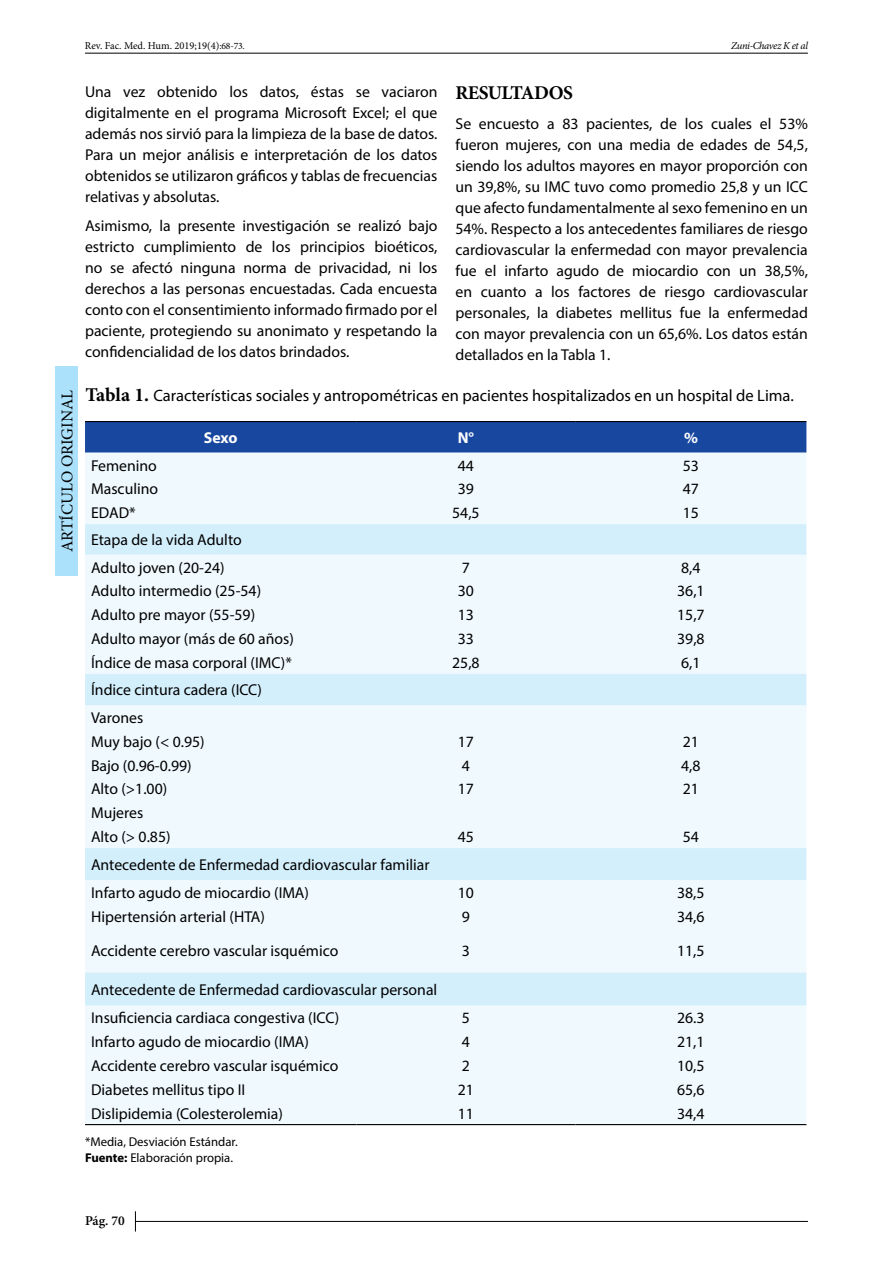
<style>
.page{position:relative;width:893px;height:1263px;background:#fff}
.page>*{position:absolute;margin:0;border:0;box-sizing:border-box;transform-origin:0 0}
.t1{font:700 19.5px "Minion Pro";letter-spacing:-.025em;color:#000}
.t2{font:16.5px "Myriad Pro";color:#000}
.t3{font:16.5px "Minion Pro";letter-spacing:-.005em;color:#000}
.t4{font:15.75px/21px "Myriad Pro";color:#000}
.t5{font:700 15.75px "Myriad Pro";color:#fff}
.t6{font:600 13.5px "Minion Pro";color:#000}
.t7{font:12.75px/15.3px "Myriad Pro";color:#000}
.t8{font:10.5px "Minion Pro";color:#000}
.t9{font:italic 10.5px "Minion Pro";letter-spacing:-.04em;color:#000}
.s1{font-size:9.75px}
.s2{font-family:"Minion Pro";font-weight:700;font-size:19.5px}
.s3{font-weight:700}
</style>
<div class="page">
<div style="left:55px;top:366px;width:23px;height:209px;background:#abe1fa"></div>
<hr style="left:85px;top:53px;width:723px;height:1px;background:#000">
<svg style="left:135px;top:1211px;width:1px;height:20px"></svg>
<hr style="left:135px;top:1221px;width:673px;height:1px;background:#000">
<div style="left:85px;top:422px;width:721px;height:31px;background:#17479e"></div>
<div style="left:85px;top:453px;width:721px;height:671px;background:#f0f9fe"></div>
<svg style="left:85px;top:524px;width:721px;height:481px;fill:#f0f9fe"></svg>
<hr style="left:85px;top:421px;width:271px;height:1px;background:#000">
<hr style="left:356px;top:421px;width:219px;height:1px;background:#000">
<hr style="left:575px;top:421px;width:231px;height:1px;background:#000">
<hr style="left:85px;top:1124px;width:271px;height:1px;background:#000">
<hr style="left:356px;top:1124px;width:219px;height:1px;background:#000">
<hr style="left:575px;top:1124px;width:231px;height:1px;background:#000">
<p class="t8" style="left:85px;top:39px;width:161px">Rev. Fac. Med. Hum. 2019;19(4)<span class="s1">:68-73.</span></p>
<p class="t9" style="left:731px;top:38px;width:78px">Zuni-Chavez K et al</p>
<p class="t3" style="left:56px;top:552px;width:163px;rotate:-90deg">ARTÍCULO ORIGINAL</p>
<p class="t4" style="left:85px;top:81px;width:354px;text-align:justify">Una vez obtenido los datos, éstas se vaciaron digitalmente en el programa Microsoft Excel; el que además nos sirvió para la limpieza de la base de datos.<br>Para un mejor análisis e interpretación de los datos obtenidos se utilizaron gráficos y tablas de frecuencias relativas y absolutas.</p>
<p class="t4" style="left:85px;top:215px;width:354px;text-align:justify">Asimismo, la presente investigación se realizó bajo estricto cumplimiento de los principios bioéticos, no se afectó ninguna norma de privacidad, ni los derechos a las personas encuestadas. Cada encuesta conto con el consentimiento informado firmado por el paciente, protegiendo su anonimato y respetando la confidencialidad de los datos brindados.</p>
<p class="t1" style="left:455px;top:79px;width:119px">RESULTADOS</p>
<p class="t4" style="left:455px;top:113px;width:354px;text-align:justify">Se encuesto a 83 pacientes, de los cuales el 53% fueron mujeres, con una media de edades de 54,5, siendo los adultos mayores en mayor proporción con un 39,8%, su IMC tuvo como promedio 25,8 y un ICC que afecto fundamentalmente al sexo femenino en un 54%. Respecto a los antecedentes familiares de riesgo cardiovascular la enfermedad con mayor prevalencia fue el infarto agudo de miocardio con un 38,5%, en cuanto a los factores de riesgo cardiovascular personales, la diabetes mellitus fue la enfermedad con mayor prevalencia con un 65,6%. Los datos están detallados en la Tabla 1.</p>
<p class="t2" style="left:86px;top:385px;width:710px"><span class="s2">Tabla 1.</span> Características sociales y antropométricas en pacientes hospitalizados en un hospital de Lima.</p>
<p class="t5" style="left:204px;top:427px;width:35px">Sexo</p>
<p class="t5" style="left:458px;top:427px;width:18px">N°</p>
<p class="t5" style="left:684px;top:427px;width:15px">%</p>
<p class="t4" style="left:91px;top:454px;width:67px">Femenino</p>
<p class="t4" style="left:458px;top:454px;width:18px">44</p>
<p class="t4" style="left:683px;top:454px;width:18px">53</p>
<p class="t4" style="left:91px;top:478px;width:69px">Masculino</p>
<p class="t4" style="left:458px;top:478px;width:18px">39</p>
<p class="t4" style="left:683px;top:478px;width:18px">47</p>
<p class="t4" style="left:91px;top:502px;width:46px">EDAD*</p>
<p class="t4" style="left:452px;top:502px;width:29px">54,5</p>
<p class="t4" style="left:683px;top:502px;width:18px">15</p>
<p class="t4" style="left:91px;top:526px;width:152px;line-height:27.2px">Etapa de la vida Adulto<br>Adulto joven (20-24)</p>
<p class="t4" style="left:462px;top:556px;width:10px">7</p>
<p class="t4" style="left:681px;top:556px;width:21px">8,4</p>
<p class="t4" style="left:91px;top:580px;width:172px">Adulto intermedio (25-54)</p>
<p class="t4" style="left:458px;top:580px;width:18px">30</p>
<p class="t4" style="left:677px;top:580px;width:29px">36,1</p>
<p class="t4" style="left:91px;top:604px;width:166px">Adulto pre mayor (55-59)</p>
<p class="t4" style="left:458px;top:604px;width:18px">13</p>
<p class="t4" style="left:677px;top:604px;width:29px">15,7</p>
<p class="t4" style="left:91px;top:628px;width:204px">Adulto mayor (más de 60 años)</p>
<p class="t4" style="left:458px;top:628px;width:18px">33</p>
<p class="t4" style="left:677px;top:628px;width:29px">39,8</p>
<p class="t4" style="left:91px;top:652px;width:202px">Índice de masa corporal (IMC)*</p>
<p class="t4" style="left:452px;top:652px;width:29px">25,8</p>
<p class="t4" style="left:681px;top:652px;width:21px">6,1</p>
<p class="t4" style="left:91px;top:676px;width:173px;line-height:27.6px">Índice cintura cadera (ICC)<br>Varones</p>
<p class="t4" style="left:91px;top:731px;width:115px">Muy bajo (&lt; 0.95)</p>
<p class="t4" style="left:458px;top:731px;width:18px">17</p>
<p class="t4" style="left:683px;top:731px;width:18px">21</p>
<p class="t4" style="left:91px;top:755px;width:102px">Bajo (0.96-0.99)</p>
<p class="t4" style="left:462px;top:755px;width:10px">4</p>
<p class="t4" style="left:681px;top:755px;width:21px">4,8</p>
<p class="t4" style="left:91px;top:778px;width:78px">Alto (&gt;1.00)</p>
<p class="t4" style="left:458px;top:778px;width:18px">17</p>
<p class="t4" style="left:683px;top:778px;width:18px">21</p>
<p class="t4" style="left:91px;top:801px;width:81px;line-height:23.9px">Mujeres<br>Alto (&gt; 0.85)</p>
<p class="t4" style="left:458px;top:826px;width:18px">45</p>
<p class="t4" style="left:683px;top:826px;width:18px">54</p>
<p class="t4" style="left:91px;top:850px;width:340px;line-height:27.9px">Antecedente de Enfermedad cardiovascular familiar<br>Infarto agudo de miocardio (IMA)</p>
<p class="t4" style="left:458px;top:882px;width:18px">10</p>
<p class="t4" style="left:677px;top:882px;width:29px">38,5</p>
<p class="t4" style="left:91px;top:906px;width:175px">Hipertensión arterial (HTA)</p>
<p class="t4" style="left:462px;top:906px;width:10px">9</p>
<p class="t4" style="left:677px;top:906px;width:29px">34,6</p>
<p class="t4" style="left:91px;top:940px;width:249px">Accidente cerebro vascular isquémico</p>
<p class="t4" style="left:462px;top:940px;width:10px">3</p>
<p class="t4" style="left:677px;top:940px;width:29px">11,5</p>
<p class="t4" style="left:91px;top:975px;width:348px;line-height:28.3px">Antecedente de Enfermedad cardiovascular personal<br>Insuficiencia cardiaca congestiva (ICC)</p>
<p class="t4" style="left:462px;top:1007px;width:10px">5</p>
<p class="t4" style="left:677px;top:1007px;width:29px">26.3</p>
<p class="t4" style="left:91px;top:1031px;width:219px">Infarto agudo de miocardio (IMA)</p>
<p class="t4" style="left:462px;top:1031px;width:10px">4</p>
<p class="t4" style="left:677px;top:1031px;width:29px">21,1</p>
<p class="t4" style="left:91px;top:1055px;width:249px">Accidente cerebro vascular isquémico</p>
<p class="t4" style="left:462px;top:1055px;width:10px">2</p>
<p class="t4" style="left:677px;top:1055px;width:29px">10,5</p>
<p class="t4" style="left:91px;top:1079px;width:156px">Diabetes mellitus tipo II</p>
<p class="t4" style="left:458px;top:1079px;width:18px">21</p>
<p class="t4" style="left:677px;top:1079px;width:29px">65,6</p>
<p class="t4" style="left:91px;top:1102px;width:193px">Dislipidemia (Colesterolemia)</p>
<p class="t4" style="left:458px;top:1102px;width:18px">11</p>
<p class="t4" style="left:677px;top:1102px;width:29px">34,4</p>
<p class="t7" style="left:85px;top:1134px;width:154px">*Media, Desviación Estándar.<br><span class="s3">Fuente:</span> Elaboración propia.</p>
<p class="t6" style="left:85px;top:1211px;width:41px">Pág. 70</p>
</div>
